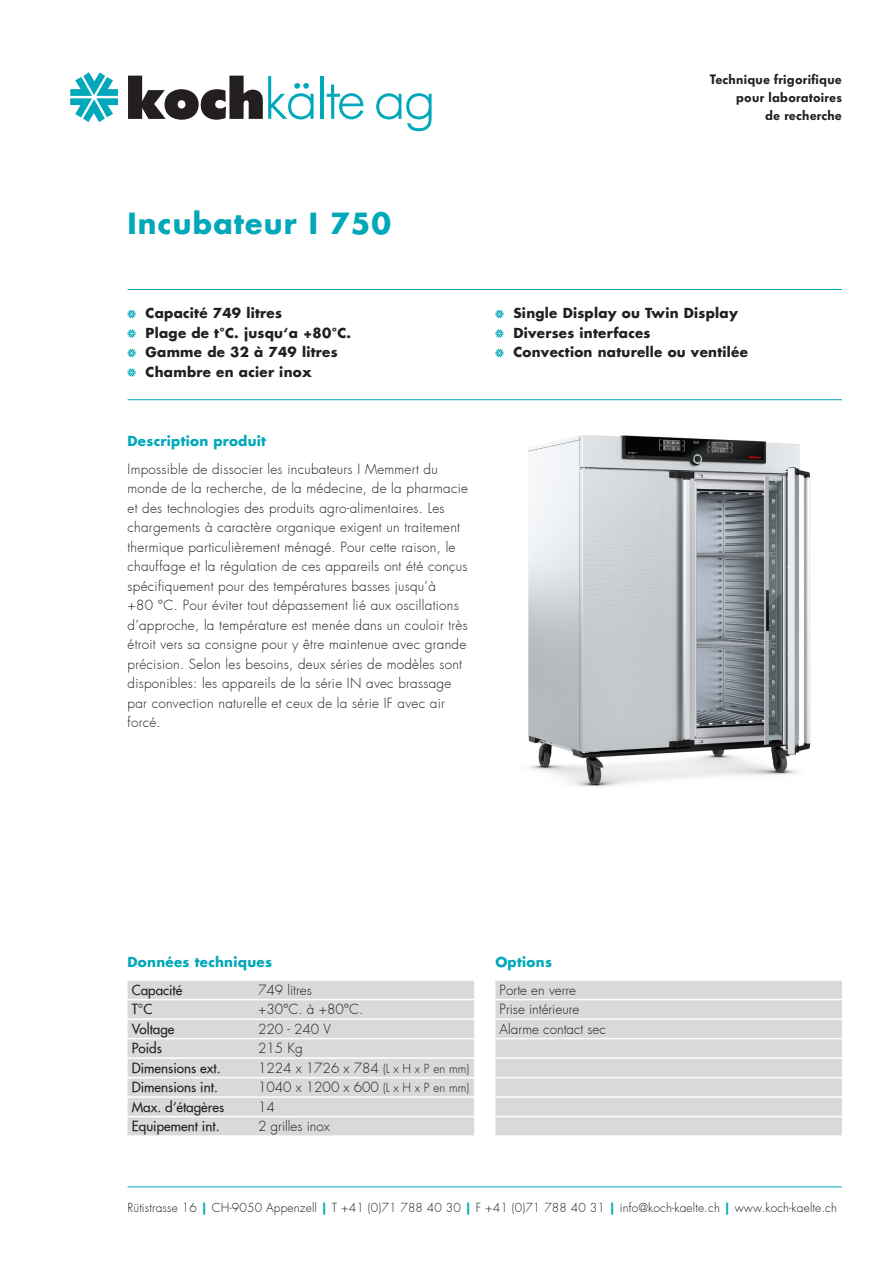
<style>
.page{position:relative;width:893px;height:1263px;background:#fff}
.page>*{position:absolute;margin:0;border:0;box-sizing:border-box;transform-origin:0 0}
.t1{font:700 28.5px "Futura";letter-spacing:.04em;color:#00a8b9}
.t2{font:300 13.5px/19.5px "Futura";letter-spacing:.02em;color:#231f20}
.Aufzählung{font:700 13.5px "Futura";letter-spacing:.02em;color:#231f20}
.t3{font:300 13.5px/19.5px "Futura";color:#231f20}
.t4{font:500 13.5px "Futura";color:#231f20}
.t5{font:600 13.5px/18px "Futura BQ";letter-spacing:.02em;color:#231f20;text-align:right}
.t6{font:700 13.5px "Futura";letter-spacing:.02em;color:#00a8b9}
.t7{font:300 12px "Futura";letter-spacing:.01em;color:#231f20}
.s1{font-size:12px}
.s2{font-weight:700;color:#00a8b9}
</style>
<div class="page">
<img style="left:528px;top:436px;width:283px;height:351px">
<svg style="left:128px;top:310px;width:8px;height:8px"></svg>
<svg style="left:128px;top:329px;width:8px;height:9px"></svg>
<svg style="left:128px;top:349px;width:8px;height:8px"></svg>
<svg style="left:128px;top:368px;width:8px;height:9px"></svg>
<svg style="left:495px;top:310px;width:8px;height:8px"></svg>
<svg style="left:495px;top:329px;width:8px;height:9px"></svg>
<svg style="left:495px;top:349px;width:8px;height:8px"></svg>
<svg style="left:70px;top:72px;width:48px;height:50px"></svg>
<svg style="left:128px;top:76px;width:186px;height:44px"></svg>
<hr style="left:320px;top:76px;width:3px;height:43px;background:#00a8b9">
<svg style="left:327px;top:84px;width:37px;height:35px"></svg>
<svg style="left:376px;top:93px;width:56px;height:38px"></svg>
<hr style="left:128px;top:289px;width:714px;height:1px;background:#00a8b9">
<hr style="left:128px;top:399px;width:714px;height:1px;background:#00a8b9">
<hr style="left:128px;top:1186px;width:714px;height:1px;background:#00a8b9">
<div style="left:495px;top:981px;width:347px;height:18px;background:#d8d9db"></div>
<div style="left:495px;top:1000px;width:347px;height:18px;background:#d8d9db"></div>
<div style="left:495px;top:1020px;width:347px;height:18px;background:#d8d9db"></div>
<div style="left:495px;top:1039px;width:347px;height:18px;background:#d8d9db"></div>
<div style="left:495px;top:1059px;width:347px;height:18px;background:#d8d9db"></div>
<div style="left:495px;top:1078px;width:347px;height:18px;background:#d8d9db"></div>
<div style="left:495px;top:1098px;width:347px;height:18px;background:#d8d9db"></div>
<div style="left:495px;top:1117px;width:347px;height:18px;background:#d8d9db"></div>
<div style="left:128px;top:981px;width:346px;height:18px;background:#d8d9db"></div>
<div style="left:128px;top:1000px;width:346px;height:18px;background:#d8d9db"></div>
<div style="left:128px;top:1020px;width:346px;height:18px;background:#d8d9db"></div>
<div style="left:128px;top:1039px;width:346px;height:18px;background:#d8d9db"></div>
<div style="left:128px;top:1059px;width:346px;height:18px;background:#d8d9db"></div>
<div style="left:128px;top:1078px;width:346px;height:18px;background:#d8d9db"></div>
<div style="left:128px;top:1098px;width:346px;height:18px;background:#d8d9db"></div>
<div style="left:128px;top:1117px;width:346px;height:18px;background:#d8d9db"></div>
<h1 class="t1" style="left:128px;top:204px;width:265px">Incubateur I 750</h1>
<p class="Aufzählung" style="left:146px;top:304px;width:138px">Capacité 749 litres</p>
<p class="Aufzählung" style="left:146px;top:324px;width:207px">Plage de t°C. jusqu‘a +80°C.</p>
<p class="Aufzählung" style="left:146px;top:343px;width:194px">Gamme de 32 à 749 litres</p>
<p class="Aufzählung" style="left:146px;top:363px;width:168px">Chambre en acier inox</p>
<p class="t6" style="left:128px;top:432px;width:140px">Description produit</p>
<p class="t2" style="left:128px;top:460px;width:342px">Impossible de dissocier les incubateurs I Memmert du monde de la recherche, de la médecine, de la pharmacie et des technologies des produits agro-alimentaires. Les chargements à caractère organique exigent un traitement thermique particulièrement ménagé. Pour cette raison, le chauffage et la régulation de ces appareils ont été conçus spécifiquement pour des températures basses jusqu’à<br>+80 °C. Pour éviter tout dépassement lié aux oscillations d’approche, la température est menée dans un couloir très étroit vers sa consigne pour y être maintenue avec grande précision. Selon les besoins, deux séries de modèles sont disponibles: les appareils de la série IN avec brassage par convection naturelle et ceux de la série IF avec air forcé.</p>
<p class="t5" style="left:710px;top:71px;width:134px">Technique frigorifique pour laboratoires<br>de recherche</p>
<p class="Aufzählung" style="left:513px;top:304px;width:226px">Single Display ou Twin Display</p>
<p class="Aufzählung" style="left:513px;top:324px;width:139px">Diverses interfaces</p>
<p class="Aufzählung" style="left:513px;top:343px;width:236px">Convection naturelle ou ventilée</p>
<p class="t6" style="left:128px;top:953px;width:146px">Données techniques</p>
<p class="t4" style="left:132px;top:981px;width:52px">Capacité</p>
<p class="t3" style="left:258px;top:980px;width:55px">749 litres</p>
<p class="t4" style="left:132px;top:1001px;width:22px">T°C</p>
<p class="t2" style="left:258px;top:1000px;width:107px">+30°C. à +80°C.</p>
<p class="t4" style="left:132px;top:1020px;width:44px">Voltage</p>
<p class="t2" style="left:258px;top:1019px;width:74px">220 - 240 V</p>
<p class="t4" style="left:132px;top:1040px;width:32px">Poids</p>
<p class="t2" style="left:258px;top:1039px;width:46px">215 Kg</p>
<p class="t4" style="left:132px;top:1059px;width:90px">Dimensions ext.</p>
<p class="t3" style="left:258px;top:1058px;width:213px">1224 x 1726 x 784 <span class="s1">(L x H x P en mm)</span></p>
<p class="t4" style="left:132px;top:1079px;width:88px">Dimensions int.</p>
<p class="t3" style="left:258px;top:1078px;width:213px">1040 x 1200 x 600 <span class="s1">(L x H x P en mm)</span></p>
<p class="t4" style="left:132px;top:1098px;width:94px">Max. d‘étagères</p>
<p class="t2" style="left:258px;top:1097px;width:18px">14</p>
<p class="t4" style="left:132px;top:1118px;width:89px">Equipement int.</p>
<p class="t3" style="left:258px;top:1117px;width:73px">2 grilles inox</p>
<p class="t6" style="left:495px;top:953px;width:58px">Options</p>
<p class="t3" style="left:500px;top:980px;width:108px">Porte en verre<br>Prise intérieure<br>Alarme contact sec</p>
<p class="t7" style="left:128px;top:1200px;width:711px">Rütistrasse 16 <span class="s2">|</span> CH-9050 Appenzell <span class="s2">|</span> T +41 (0)71 788 40 30 <span class="s2">|</span> F +41 (0)71 788 40 31 <span class="s2">|</span> info@koch-kaelte.ch <span class="s2">|</span> www.koch-kaelte.ch</p>
</div>
